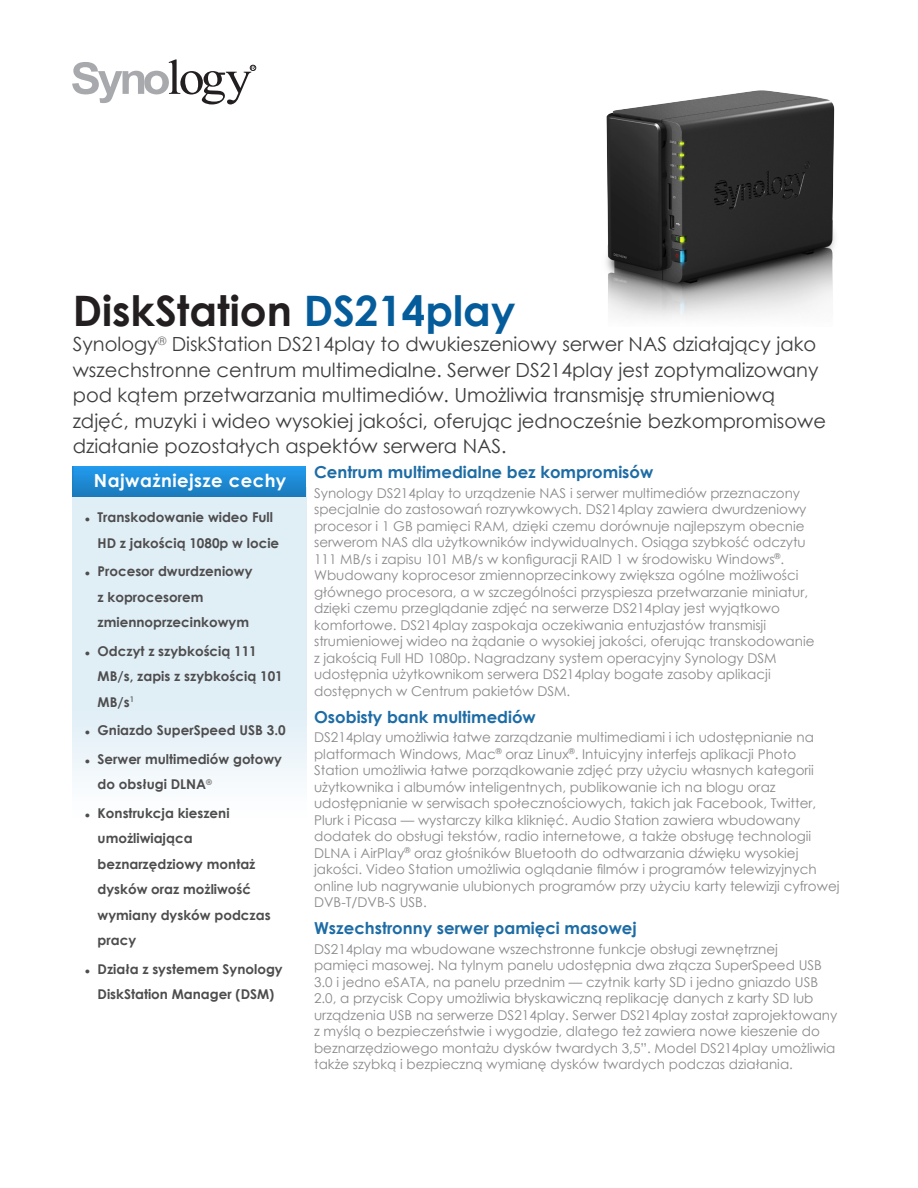
<style>
.page{position:relative;width:918px;height:1188px;background:#fff}
.page>*{position:absolute;margin:0;border:0;box-sizing:border-box;transform-origin:0 0}
.ChapterTitle{font:700 42px "Century Gothic";color:#231f20}
.ChapterTitleDesc{font:19.5px/25.5px "Century Gothic";color:#3e3e3f}
.ChapterTitleHighligh{font:700 18px "Century Gothic";letter-spacing:.025em;color:#fff}
.BodyHeading{font:700 16.5px "Century Gothic";color:#1d6ca5}
.BodyContent{font:13.5px/16.5px "Century Gothic";color:#8a8a8d}
.ChapterTitleBullet{font:700 13.5px/25.5px "Century Gothic";color:#4e4d4e}
.s1{color:#045c9b}
.s2{font-family:"Arial";font-size:9px}
</style>
<div class="page">
<img style="left:72px;top:496px;width:234px;height:284px">
<img style="left:72px;top:466px;width:234px;height:30px">
<svg style="left:72px;top:59px;width:184px;height:45px"></svg>
<img style="left:606px;top:90px;width:229px;height:229px">
<p class="ChapterTitle" style="left:73px;top:279px;width:444px">DiskStation <span class="s1">DS214play</span></p>
<p class="ChapterTitleDesc" style="left:73px;top:331px;width:755px">Synology<sup>®</sup> DiskStation DS214play to dwukieszeniowy serwer NAS działający jako wszechstronne centrum multimedialne. Serwer DS214play jest zoptymalizowany pod kątem przetwarzania multimediów. Umożliwia transmisję strumieniową zdjęć, muzyki i wideo wysokiej jakości, oferując jednocześnie bezkompromisowe działanie pozostałych aspektów serwera NAS.</p>
<p class="ChapterTitleHighligh" style="left:94px;top:466px;width:194px">Najważniejsze cechy</p>
<p class="ChapterTitleBullet" style="left:98px;top:504px;width:183px;text-indent:-13px"><span class="s2">●</span> Transkodowanie wideo Full<br>HD z jakością 1080p w locie</p>
<p class="ChapterTitleBullet" style="left:98px;top:558px;width:156px;text-indent:-13px"><span class="s2">●</span> Procesor dwurdzeniowy z koprocesorem zmiennoprzecinkowym</p>
<p class="ChapterTitleBullet" style="left:98px;top:637px;width:187px;text-indent:-13px"><span class="s2">●</span> Odczyt z szybkością 111<br>MB/s, zapis z szybkością 101<br>MB/s<sup>1</sup></p>
<p class="ChapterTitleBullet" style="left:85px;top:717px;width:202px"><span class="s2">●</span> Gniazdo SuperSpeed USB 3.0</p>
<p class="ChapterTitleBullet" style="left:98px;top:745px;width:186px;text-indent:-13px"><span class="s2">●</span> Serwer multimediów gotowy do obsługi DLNA<sup>®</sup></p>
<p class="ChapterTitleBullet" style="left:98px;top:799px;width:175px;text-indent:-13px"><span class="s2">●</span> Konstrukcja kieszeni umożliwiająca beznarzędziowy montaż dysków oraz możliwość wymiany dysków podczas pracy</p>
<p class="ChapterTitleBullet" style="left:85px;top:955px;width:199px;text-align:center"><span class="s2">●</span> Działa z systemem Synology<br>DiskStation Manager (DSM)</p>
<p class="BodyHeading" style="left:314px;top:460px;width:341px">Centrum multimedialne bez kompromisów</p>
<p class="BodyContent" style="left:314px;top:484px;width:502px">Synology DS214play to urządzenie NAS i serwer multimediów przeznaczony specjalnie do zastosowań rozrywkowych. DS214play zawiera dwurdzeniowy procesor i 1 GB pamięci RAM, dzięki czemu dorównuje najlepszym obecnie serwerom NAS dla użytkowników indywidualnych. Osiąga szybkość odczytu 111 MB/s i zapisu 101 MB/s w konfiguracji RAID 1 w środowisku Windows<sup>®</sup>.<br>Wbudowany koprocesor zmiennoprzecinkowy zwiększa ogólne możliwości głównego procesora, a w szczególności przyspiesza przetwarzanie miniatur, dzięki czemu przeglądanie zdjęć na serwerze DS214play jest wyjątkowo komfortowe. DS214play zaspokaja oczekiwania entuzjastów transmisji strumieniowej wideo na żądanie o wysokiej jakości, oferując transkodowanie z jakością Full HD 1080p. Nagradzany system operacyjny Synology DSM udostępnia użytkownikom serwera DS214play bogate zasoby aplikacji dostępnych w Centrum pakietów DSM.</p>
<p class="BodyHeading" style="left:314px;top:704px;width:223px">Osobisty bank multimediów</p>
<p class="BodyContent" style="left:314px;top:729px;width:527px">DS214play umożliwia łatwe zarządzanie multimediami i ich udostępnianie na platformach Windows, Mac<sup>®</sup> oraz Linux<sup>®</sup>. Intuicyjny interfejs aplikacji Photo Station umożliwia łatwe porządkowanie zdjęć przy użyciu własnych kategorii użytkownika i albumów inteligentnych, publikowanie ich na blogu oraz udostępnianie w serwisach społecznościowych, takich jak Facebook, Twitter, Plurk i Picasa — wystarczy kilka kliknięć. Audio Station zawiera wbudowany dodatek do obsługi tekstów, radio internetowe, a także obsługę technologii DLNA i AirPlay<sup>®</sup> oraz głośników Bluetooth do odtwarzania dźwięku wysokiej jakości. Video Station umożliwia oglądanie filmów i programów telewizyjnych online lub nagrywanie ulubionych programów przy użyciu karty telewizji cyfrowej DVB-T/DVB-S USB.</p>
<p class="BodyHeading" style="left:314px;top:916px;width:324px">Wszechstronny serwer pamięci masowej</p>
<p class="BodyContent" style="left:314px;top:940px;width:525px">DS214play ma wbudowane wszechstronne funkcje obsługi zewnętrznej<br>pamięci masowej. Na tylnym panelu udostępnia dwa złącza SuperSpeed USB 3.0 i jedno eSATA, na panelu przednim — czytnik karty SD i jedno gniazdo USB 2.0, a przycisk Copy umożliwia błyskawiczną replikację danych z karty SD lub urządzenia USB na serwerze DS214play. Serwer DS214play został zaprojektowany z myślą o bezpieczeństwie i wygodzie, dlatego też zawiera nowe kieszenie do beznarzędziowego montażu dysków twardych 3,5”. Model DS214play umożliwia także szybką i bezpieczną wymianę dysków twardych podczas działania.</p>
</div>
